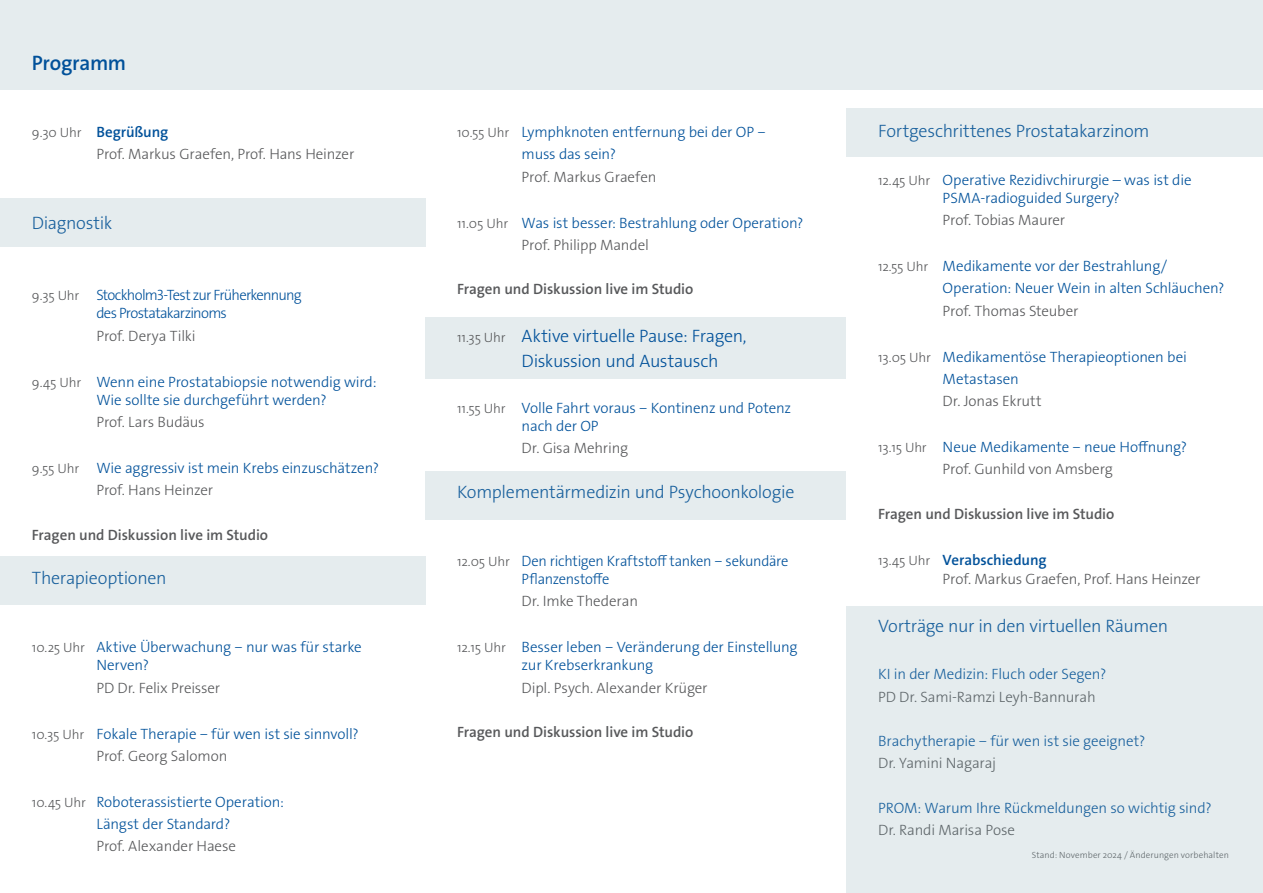
<style>
.page{position:relative;width:1263px;height:893px;background:#fff}
.page>*{position:absolute;margin:0;border:0;box-sizing:border-box;transform-origin:0 0}
.Absatzformat_Arial10{font:600 21px "The Sans Os F";letter-spacing:-.015em;color:#01519a}
.Text_extra_light{font:300 18px "The Sans Os F";letter-spacing:-.015em;color:#01519a}
.Text_extra_light-2{font:300 15px/18px "The Sans Os F";letter-spacing:-.01em;color:#01519a}
.Text_extra_light-3{font:300 15px/19.5px "The Sans Os F";letter-spacing:-.01em;color:#57585a}
.Text_extra_light-4{font:600 15px "The Sans Os F";letter-spacing:-.01em;color:#57585a}
.Text_extra_light-5{font:300 15px/18px "The Sans Os F";letter-spacing:-.05em;color:#01519a}
.Text_extra_light-6{font:600 15px "The Sans Os F";letter-spacing:-.01em;color:#01519a}
.t1{font:300 9px "The Sans Os F";letter-spacing:.01em;color:#57585a}
.s1{font-weight:300;font-size:13.5px;color:#57585a}
.s2{font-size:13.5px;color:#57585a}
.s3{font-size:13.5px}
.s4{font-weight:600;color:#01519a}
</style>
<div class="page">
<div style="left:425px;top:318px;width:421px;height:61px;background:#e5ecee"></div>
<div style="left:0;top:0;width:1263px;height:90px;background:#e5ecee"></div>
<div style="left:0;top:556px;width:425px;height:49px;background:#e5ecee"></div>
<div style="left:0;top:198px;width:425px;height:49px;background:#e5ecee"></div>
<div style="left:425px;top:471px;width:421px;height:49px;background:#e5ecee"></div>
<div style="left:846px;top:108px;width:417px;height:49px;background:#e5ecee"></div>
<div style="left:846px;top:606px;width:417px;height:287px;background:#e5ecee"></div>
<p class="Absatzformat_Arial10" style="left:32px;top:49px;width:96px">Programm</p>
<p class="Text_extra_light-6" style="left:32px;top:122px;width:138px"><span class="s1">9.30 Uhr</span> Begrüßung</p>
<p class="Text_extra_light-3" style="left:96px;top:145px;width:259px">Prof. Markus Graefen, Prof. Hans Heinzer</p>
<p class="Text_extra_light" style="left:32px;top:211px;width:82px">Diagnostik</p>
<p class="Text_extra_light-5" style="left:96px;top:286px;width:207px;text-indent:-65px"><span class="s2">9.35 Uhr</span> Stockholm3-Test zur Früherkennung des Prostatakarzinoms</p>
<p class="Text_extra_light-3" style="left:96px;top:326px;width:101px">Prof. Derya Tilki</p>
<p class="Text_extra_light-2" style="left:96px;top:373px;width:282px;text-indent:-64px"><span class="s2">9.45 Uhr</span> Wenn eine Prostatabiopsie notwendig wird:<br>Wie sollte sie durchgeführt werden?</p>
<p class="Text_extra_light-3" style="left:96px;top:412px;width:110px">Prof. Lars Budäus</p>
<p class="Text_extra_light-2" style="left:32px;top:459px;width:349px"><span class="s2">9.55 Uhr</span> Wie aggressiv ist mein Krebs einzuschätzen?</p>
<p class="Text_extra_light-3" style="left:96px;top:480px;width:118px">Prof. Hans Heinzer</p>
<p class="Text_extra_light-4" style="left:32px;top:525px;width:238px">Fragen und Diskussion live im Studio</p>
<p class="Text_extra_light" style="left:32px;top:566px;width:136px">Therapieoptionen</p>
<p class="Text_extra_light-2" style="left:96px;top:638px;width:267px;text-indent:-64px"><span class="s2">10.25 Uhr</span> Aktive Überwachung ‒ nur was für starke<br>Nerven?</p>
<p class="Text_extra_light-3" style="left:96px;top:678px;width:125px">PD Dr. Felix Preisser</p>
<p class="Text_extra_light-2" style="left:32px;top:725px;width:329px"><span class="s2">10.35 Uhr</span> Fokale Therapie ‒ für wen ist sie sinnvoll?</p>
<p class="Text_extra_light-3" style="left:96px;top:746px;width:132px">Prof. Georg Salomon</p>
<p class="Text_extra_light-2" style="left:32px;top:793px;width:254px"><span class="s2">10.45 Uhr</span> Roboterassistierte Operation:</p>
<p class="Text_extra_light-2" style="left:96px;top:815px;width:135px">Längst der Standard?</p>
<p class="Text_extra_light-3" style="left:96px;top:837px;width:141px">Prof. Alexander Haese</p>
<p class="Text_extra_light-2" style="left:457px;top:123px;width:310px"><span class="s2">10.55 Uhr</span> Lymphknoten entfernung bei der OP ‒</p>
<p class="Text_extra_light-2" style="left:522px;top:145px;width:96px">muss das sein?</p>
<p class="Text_extra_light-3" style="left:522px;top:167px;width:136px">Prof. Markus Graefen</p>
<p class="Text_extra_light-2" style="left:457px;top:214px;width:348px"><span class="s2">11.05 Uhr</span> Was ist besser: Bestrahlung oder Operation?</p>
<p class="Text_extra_light-3" style="left:522px;top:235px;width:129px">Prof. Philipp Mandel</p>
<p class="Text_extra_light-4" style="left:457px;top:280px;width:238px">Fragen und Diskussion live im Studio</p>
<p class="Text_extra_light" style="left:457px;top:324px;width:291px"><span class="s2">11.35 Uhr</span> Aktive virtuelle Pause: Fragen,</p>
<p class="Text_extra_light" style="left:522px;top:349px;width:198px">Diskussion und Austausch</p>
<p class="Text_extra_light-2" style="left:522px;top:399px;width:271px;text-indent:-64px"><span class="s2">11.55 Uhr</span> Volle Fahrt voraus ‒ Kontinenz und Potenz nach der OP</p>
<p class="Text_extra_light-3" style="left:522px;top:439px;width:108px">Dr. Gisa Mehring</p>
<p class="Text_extra_light" style="left:457px;top:480px;width:339px">Komplementärmedizin und Psychoonkologie</p>
<p class="Text_extra_light-2" style="left:522px;top:552px;width:268px;text-indent:-65px"><span class="s2">12.05 Uhr</span> Den richtigen Kraftstoff tanken ‒ sekundäre<br>Pflanzenstoffe</p>
<p class="Text_extra_light-3" style="left:522px;top:592px;width:118px">Dr. Imke Thederan</p>
<p class="Text_extra_light-2" style="left:522px;top:638px;width:277px;text-indent:-64px"><span class="s2">12.15 Uhr</span> Besser leben ‒ Veränderung der Einstellung zur Krebserkrankung</p>
<p class="Text_extra_light-3" style="left:522px;top:678px;width:187px">Dipl. Psych. Alexander Krüger</p>
<p class="Text_extra_light-4" style="left:457px;top:722px;width:238px">Fragen und Diskussion live im Studio</p>
<p class="Text_extra_light" style="left:878px;top:120px;width:273px">Fortgeschrittenes Prostatakarzinom</p>
<p class="Text_extra_light-2" style="left:878px;top:171px;width:315px;text-align:center"><span class="s2">12.45 Uhr</span> Operative Rezidivchirurgie – was ist die<br>PSMA-radioguided Surgery?</p>
<p class="Text_extra_light-3" style="left:943px;top:210px;width:124px">Prof. Tobias Maurer</p>
<p class="Text_extra_light-2" style="left:878px;top:257px;width:290px"><span class="s2">12.55 Uhr</span> Medikamente vor der Bestrahlung/</p>
<p class="Text_extra_light-2" style="left:943px;top:279px;width:283px">Operation: Neuer Wein in alten Schläuchen?</p>
<p class="Text_extra_light-3" style="left:943px;top:301px;width:137px">Prof. Thomas Steuber</p>
<p class="Text_extra_light-2" style="left:878px;top:348px;width:310px"><span class="s2">13.05 Uhr</span> Medikamentöse Therapieoptionen bei</p>
<p class="Text_extra_light-2" style="left:943px;top:370px;width:78px">Metastasen</p>
<p class="Text_extra_light-3" style="left:943px;top:391px;width:101px">Dr. Jonas Ekrutt</p>
<p class="Text_extra_light-2" style="left:878px;top:438px;width:311px"><span class="s2">13.15 Uhr</span> Neue Medikamente ‒ neue Hoffnung?</p>
<p class="Text_extra_light-3" style="left:943px;top:460px;width:172px">Prof. Gunhild von Amsberg</p>
<p class="Text_extra_light-4" style="left:878px;top:504px;width:238px">Fragen und Diskussion live im Studio</p>
<p class="Text_extra_light-3" style="left:943px;top:550px;width:259px;text-indent:-64px"><span class="s3">13.45 Uhr</span> <span class="s4">Verabschiedung<br></span>Prof. Markus Graefen, Prof. Hans Heinzer</p>
<p class="Text_extra_light" style="left:878px;top:614px;width:292px">Vorträge nur in den virtuellen Räumen</p>
<p class="Text_extra_light-2" style="left:878px;top:665px;width:230px">KI in der Medizin: Fluch oder Segen?</p>
<p class="Text_extra_light-3" style="left:878px;top:687px;width:219px">PD Dr. Sami-Ramzi Leyh-Bannurah</p>
<p class="Text_extra_light-2" style="left:878px;top:732px;width:269px">Brachytherapie ‒ für wen ist sie geeignet?</p>
<p class="Text_extra_light-3" style="left:878px;top:754px;width:119px">Dr. Yamini Nagaraj</p>
<p class="Text_extra_light-2" style="left:878px;top:799px;width:335px">PROM: Warum Ihre Rückmeldungen so wichtig sind?</p>
<p class="Text_extra_light-3" style="left:878px;top:820px;width:139px">Dr. Randi Marisa Pose</p>
<p class="t1" style="left:1032px;top:849px;width:198px">Stand: November 2024 / Änderungen vorbehalten</p>
</div>
